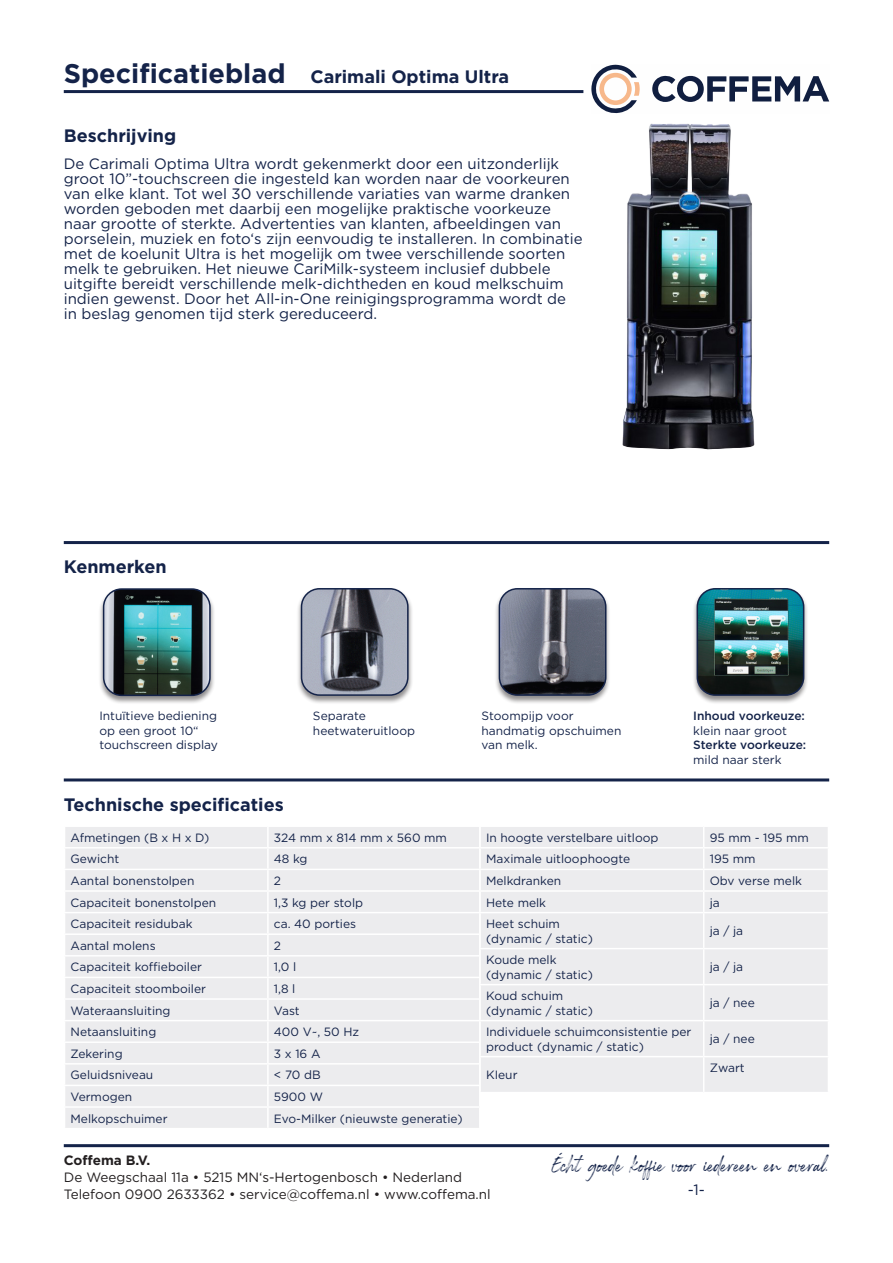
<style>
.page{position:relative;width:893px;height:1263px;background:#fff}
.page>*{position:absolute;margin:0;border:0;box-sizing:border-box;transform-origin:0 0}
.t1{font:22.8px "Rockness";color:#142349}
.Titel_Name{font:700 18px "Gotham";color:#142349}
.Text{font:15px/15px "Gotham";color:#142349}
.t2{font:13.5px/16.2px "Gotham";color:#231f20}
.t3{font:700 13.5px "Gotham";color:#231f20}
.Beschreibungen_klein{font:12px/14.4px "Gotham";color:#142349}
.Beschreibungen_klein-2{font:500 12px/14.4px "Gotham";color:#142349}
.s1{font-size:27px}
.s2{font-style:inherit}
.s3{font-weight:400}
</style>
<div class="page">
<hr style="left:64px;top:90px;width:519px;height:3px;background:#142349">
<svg style="left:591px;top:65px;width:238px;height:48px"></svg>
<hr style="left:64px;top:1144px;width:765px;height:3px;background:#142349">
<div style="left:98px;top:588px;width:117px;height:117px;background:#231f20;opacity:.5"></div>
<img style="left:104px;top:589px;width:106px;height:106px">
<div style="left:103px;top:588px;width:108px;height:108px;border:2px solid #142349;border-radius:18px"></div>
<div style="left:296px;top:588px;width:117px;height:117px;background:#231f20;opacity:.5"></div>
<img style="left:302px;top:589px;width:106px;height:106px">
<div style="left:301px;top:588px;width:108px;height:108px;border:2px solid #142349;border-radius:18px"></div>
<div style="left:494px;top:588px;width:117px;height:117px;background:#231f20;opacity:.5"></div>
<img style="left:499px;top:589px;width:107px;height:106px">
<div style="left:499px;top:588px;width:107px;height:108px;border:2px solid #142349;border-radius:18px"></div>
<div style="left:692px;top:588px;width:117px;height:117px;background:#231f20;opacity:.5"></div>
<img style="left:697px;top:589px;width:107px;height:106px">
<div style="left:697px;top:588px;width:107px;height:108px;border:2px solid #142349;border-radius:18px"></div>
<hr style="left:64px;top:778px;width:765px;height:3px;background:#142349">
<hr style="left:64px;top:541px;width:765px;height:3px;background:#142349">
<svg style="left:65px;top:827px;width:414px;height:301px;background:#ededef"></svg>
<div style="left:481px;top:827px;width:347px;height:265px;background:#ececee"></div>
<hr style="left:479px;top:847px;width:225px;height:1px;background:#fff">
<hr style="left:704px;top:847px;width:125px;height:1px;background:#fff">
<hr style="left:479px;top:869px;width:225px;height:1px;background:#fff">
<hr style="left:704px;top:869px;width:125px;height:1px;background:#fff">
<hr style="left:479px;top:890px;width:225px;height:2px;background:#fff">
<hr style="left:704px;top:890px;width:125px;height:2px;background:#fff">
<svg style="left:703px;top:827px;width:1px;height:85px"></svg>
<hr style="left:479px;top:912px;width:225px;height:1px;background:#fff">
<hr style="left:704px;top:912px;width:125px;height:1px;background:#fff">
<hr style="left:703px;top:913px;width:1px;height:35px;background:#fff">
<hr style="left:479px;top:948px;width:225px;height:1px;background:#fff">
<hr style="left:704px;top:948px;width:125px;height:1px;background:#fff">
<hr style="left:703px;top:949px;width:1px;height:35px;background:#fff">
<hr style="left:479px;top:984px;width:225px;height:1px;background:#fff">
<hr style="left:704px;top:984px;width:125px;height:1px;background:#fff">
<hr style="left:703px;top:985px;width:1px;height:35px;background:#fff">
<hr style="left:479px;top:1020px;width:225px;height:1px;background:#fff">
<hr style="left:704px;top:1020px;width:125px;height:1px;background:#fff">
<hr style="left:703px;top:1021px;width:1px;height:35px;background:#fff">
<hr style="left:479px;top:1056px;width:225px;height:1px;background:#fff">
<hr style="left:704px;top:1056px;width:125px;height:1px;background:#fff">
<hr style="left:703px;top:1057px;width:1px;height:35px;background:#fff">
<img style="left:623px;top:123px;width:131px;height:327px">
<h2 class="Titel_Name" style="left:64px;top:64px;width:447px"><span class="s1">Specificatieblad</span> Carimali Optima Ultra</h2>
<p class="Titel_Name" style="left:64px;top:124px;width:114px">Beschrijving</p>
<p class="Text" style="left:64px;top:156px;width:520px">De Carimali Optima Ultra wordt gekenmerkt door een uitzonderlijk groot 10”-touchscreen die ingesteld kan worden naar de voorkeuren van elke klant. Tot wel 30 verschillende variaties van warme dranken worden geboden met daarbij een mogelijke praktische voorkeuze naar grootte of sterkte. Advertenties van klanten, afbeeldingen van porselein, muziek en foto‘s zijn eenvoudig te installeren. In combinatie met de <span class="s2">k</span>oelunit Ultra is het mogelijk om twee verschillende soorten melk te gebruiken. Het nieuwe CariMilk-systeem inclusief dubbele uitgifte bereidt verschillende melk-dichtheden en koud melkschuim indien gewenst. Door het All-in-One reinigingsprogramma wordt de in beslag genomen tijd sterk gereduceerd.</p>
<p class="Titel_Name" style="left:64px;top:555px;width:104px">Kenmerken</p>
<p class="Beschreibungen_klein" style="left:99px;top:709px;width:120px">Intuïtieve bediening op een groot 10“ touchscreen display</p>
<p class="Beschreibungen_klein" style="left:313px;top:708px;width:104px;line-height:14.9px"><span class="s2">S</span>eparate heetwateruitloop</p>
<p class="Beschreibungen_klein-2" style="left:693px;top:709px;width:113px">Inhoud voorkeuze: <span class="s3">klein naar groot</span></p>
<p class="Beschreibungen_klein" style="left:482px;top:709px;width:94px">Stoompijp voor</p>
<p class="Beschreibungen_klein" style="left:482px;top:723px;width:141px">handmatig opschuimen van melk.</p>
<p class="Beschreibungen_klein-2" style="left:693px;top:738px;width:115px">Sterkte voorkeuze:</p>
<p class="Beschreibungen_klein" style="left:693px;top:752px;width:90px">mild naar sterk</p>
<p class="Titel_Name" style="left:64px;top:792px;width:221px">Technische specificaties</p>
<p class="Beschreibungen_klein" style="left:71px;top:830px;width:140px">Afmetingen (B x H x D)</p>
<p class="Beschreibungen_klein" style="left:274px;top:830px;width:175px">324 mm x 814 mm x 560 mm</p>
<p class="Beschreibungen_klein" style="left:71px;top:852px;width:50px">Gewicht</p>
<p class="Beschreibungen_klein" style="left:274px;top:852px;width:35px">48 kg</p>
<p class="Beschreibungen_klein" style="left:71px;top:873px;width:125px">Aantal bonenstolpen</p>
<p class="Beschreibungen_klein" style="left:274px;top:873px;width:9px">2</p>
<p class="Beschreibungen_klein" style="left:71px;top:895px;width:147px">Capaciteit bonenstolpen</p>
<p class="Beschreibungen_klein" style="left:274px;top:895px;width:91px">1,3 kg per stolp</p>
<p class="Beschreibungen_klein" style="left:71px;top:916px;width:124px">Capaciteit residubak</p>
<p class="Beschreibungen_klein" style="left:274px;top:916px;width:84px">ca. 40 porties</p>
<p class="Beschreibungen_klein" style="left:71px;top:938px;width:87px">Aantal molens</p>
<p class="Beschreibungen_klein" style="left:274px;top:938px;width:9px">2</p>
<p class="Beschreibungen_klein" style="left:71px;top:960px;width:133px">Capaciteit koffieboiler</p>
<p class="Beschreibungen_klein" style="left:274px;top:960px;width:24px">1,0 l</p>
<p class="Beschreibungen_klein" style="left:71px;top:981px;width:137px">Capaciteit stoomboiler</p>
<p class="Beschreibungen_klein" style="left:274px;top:981px;width:23px">1,8 l</p>
<p class="Beschreibungen_klein" style="left:71px;top:1003px;width:101px">Wateraansluiting</p>
<p class="Beschreibungen_klein" style="left:274px;top:1003px;width:27px">Vast</p>
<p class="Beschreibungen_klein" style="left:71px;top:1024px;width:87px">Netaansluiting</p>
<p class="Beschreibungen_klein" style="left:274px;top:1024px;width:87px">400 V~, 50 Hz</p>
<p class="Beschreibungen_klein" style="left:71px;top:1046px;width:54px">Zekering</p>
<p class="Beschreibungen_klein" style="left:274px;top:1046px;width:48px">3 x 16 A</p>
<p class="Beschreibungen_klein" style="left:71px;top:1068px;width:84px">Geluidsniveau</p>
<p class="Beschreibungen_klein" style="left:274px;top:1068px;width:48px">&lt; 70 dB</p>
<p class="Beschreibungen_klein" style="left:71px;top:1089px;width:63px">Vermogen</p>
<p class="Beschreibungen_klein" style="left:274px;top:1089px;width:51px">5900 W</p>
<p class="Beschreibungen_klein" style="left:71px;top:1111px;width:99px">Melkopschuimer</p>
<p class="Beschreibungen_klein" style="left:274px;top:1111px;width:190px">Evo-Milker (nieuwste generatie)</p>
<p class="Beschreibungen_klein" style="left:486px;top:830px;width:174px">In hoogte verstelbare uitloop</p>
<p class="Beschreibungen_klein" style="left:710px;top:830px;width:101px">95 mm - 195 mm</p>
<p class="Beschreibungen_klein" style="left:486px;top:852px;width:146px">Maximale uitloophoogte</p>
<p class="Beschreibungen_klein" style="left:710px;top:852px;width:47px">195 mm</p>
<p class="Beschreibungen_klein" style="left:486px;top:873px;width:77px">Melkdranken</p>
<p class="Beschreibungen_klein" style="left:710px;top:873px;width:94px">Obv verse melk</p>
<p class="Beschreibungen_klein" style="left:486px;top:895px;width:62px">Hete melk</p>
<p class="Beschreibungen_klein" style="left:710px;top:895px;width:12px">ja</p>
<p class="Beschreibungen_klein" style="left:486px;top:916px;width:108px">Heet schuim (dynamic / static)</p>
<p class="Beschreibungen_klein" style="left:710px;top:924px;width:35px">ja / ja</p>
<p class="Beschreibungen_klein" style="left:486px;top:952px;width:108px">Koude melk (dynamic / static)</p>
<p class="Beschreibungen_klein" style="left:710px;top:960px;width:35px">ja / <span class="s2">ja</span></p>
<p class="Beschreibungen_klein" style="left:486px;top:988px;width:108px">Koud schuim (dynamic / static)</p>
<p class="Beschreibungen_klein" style="left:710px;top:996px;width:46px">ja / <span class="s2">nee</span></p>
<p class="Beschreibungen_klein" style="left:486px;top:1024px;width:207px">Individuele schuimconsistentie per product (dynamic / static)</p>
<p class="Beschreibungen_klein" style="left:710px;top:1032px;width:46px">ja / <span class="s2">n</span>ee</p>
<p class="Beschreibungen_klein" style="left:486px;top:1068px;width:33px">KIeur</p>
<p class="Beschreibungen_klein" style="left:710px;top:1060px;width:37px"><span class="s2">Z</span>wart</p>
<p class="t3" style="left:64px;top:1151px;width:88px">Coffema B.V.</p>
<p class="t2" style="left:64px;top:1169px;width:428px">De Weegschaal 11a • 5215 MN‘s-Hertogenbosch • Nederland<br>Telefoon 0900 2633362 • service@coffema.nl • www.coffema.nl</p>
<h1 class="t1" style="left:551px;top:1150px;width:279px">Écht goede koffie voor iedereen en overal.</h1>
<p class="Text" style="left:688px;top:1182px;width:19px">-1-</p>
</div>
